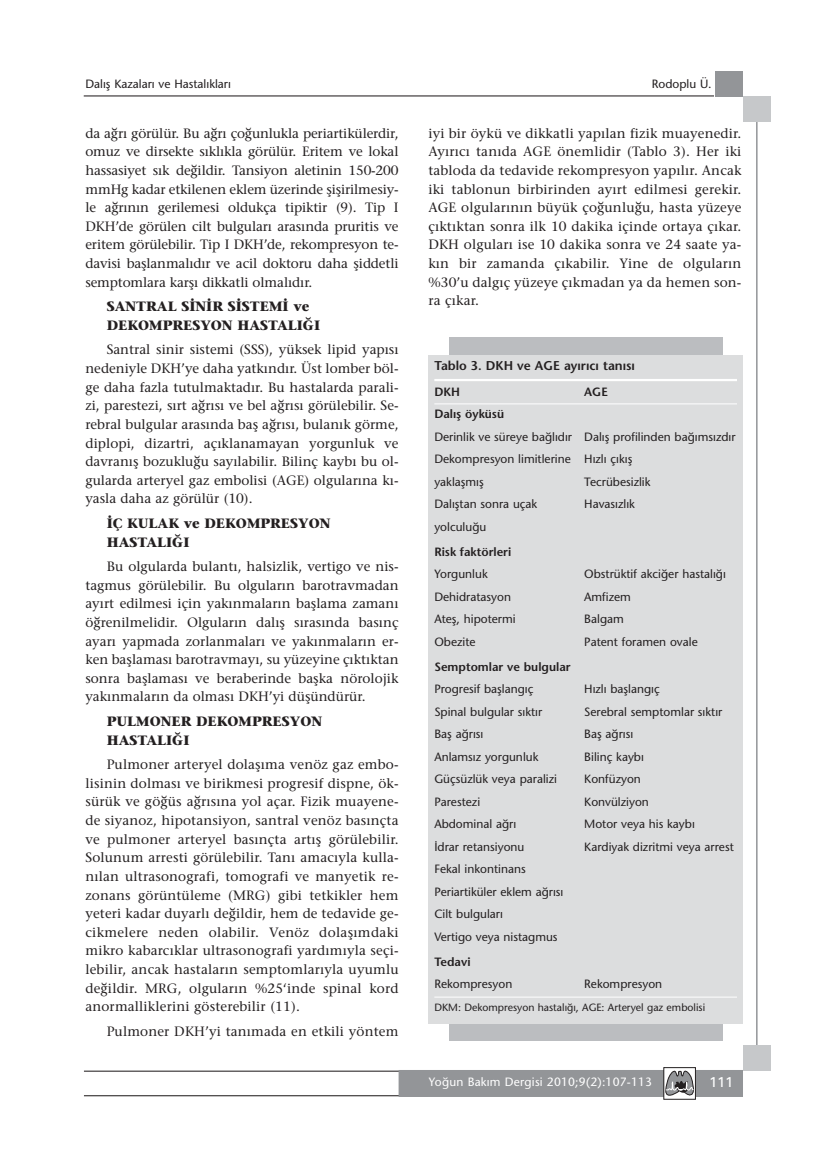
<style>
.page{position:relative;width:828px;height:1169px;background:#fff}
.page>*{position:absolute;margin:0;border:0;box-sizing:border-box;transform-origin:0 0}
.t1{font:14.25px "Univers";color:#fff}
.t2{font:13.5px/18.6px "Stone Serif";color:#231f20;text-align:justify}
.t3{font:700 13.5px/18.6px "Stone Serif";color:#231f20}
.t4{font:600 12.75px "Stone Sans";color:#231f20}
.t5{font:12px/22.5px "Stone Sans";color:#231f20}
.t6{font:600 12px "Stone Sans";color:#231f20}
.t7{font:12px "Stone Sans";letter-spacing:.015em;color:#fff}
.t8{font:10.5px "Stone Sans";color:#231f20}
</style>
<div class="page">
<hr style="left:84px;top:1070px;width:345px;height:1px;background:#231f20">
<hr style="left:84px;top:1095px;width:345px;height:1px;background:#231f20">
<div style="left:399px;top:1070px;width:344px;height:27px;background:#939598"></div>
<svg style="left:665px;top:1070px;width:29px;height:30px"></svg>
<div style="left:663px;top:1067px;width:33px;height:32px;border:1px solid #231f20"></div>
<hr style="left:84px;top:95px;width:630px;height:1px;background:#231f20">
<div style="left:715px;top:71px;width:28px;height:26px;background:#939598"></div>
<hr style="left:756px;top:121px;width:2px;height:924px;background:#939598">
<div style="left:743px;top:97px;width:28px;height:25px;background:#c6c8ca"></div>
<div style="left:743px;top:1045px;width:28px;height:26px;background:#c6c8ca"></div>
<div style="left:450px;top:337px;width:273px;height:703px;background:#bbbdc0"></div>
<div style="left:428px;top:355px;width:315px;height:668px;background:#dcddde"></div>
<hr style="left:434px;top:379px;width:303px;height:2px;background:#fff">
<hr style="left:434px;top:403px;width:303px;height:1px;background:#fff">
<hr style="left:434px;top:996px;width:303px;height:1px;background:#fff">
<p class="t5" style="left:85px;top:74px;width:147px">Dalış Kazaları ve Hastalıkları</p>
<p class="t2" style="left:85px;top:125px;width:315px">da ağrı görülür. Bu ağrı çoğunlukla periartikülerdir, omuz ve dirsekte sıklıkla görülür. Eritem ve lokal hassasiyet sık değildir. Tansiyon aletinin 150-200 mmHg kadar etkilenen eklem üzerinde şişirilmesiy&shy;le ağrının gerilemesi oldukça tipiktir (9). Tip I DKH’de görülen cilt bulguları arasında pruritis ve eritem görülebilir. Tip I DKH’de, rekompresyon te&shy;davisi başlanmalıdır ve acil doktoru daha şiddetli semptomlara karşı dikkatli olmalıdır.</p>
<p class="t3" style="left:107px;top:299px;width:215px">SANTRAL SİNİR SİSTEMİ ve<br>DEKOMPRESYON HASTALIĞI</p>
<p class="t2" style="left:85px;top:342px;width:315px;text-indent:21px">Santral sinir sistemi (SSS), yüksek lipid yapısı nedeniyle DKH’ye daha yatkındır. Üst lomber böl&shy;ge daha fazla tutulmaktadır. Bu hastalarda parali&shy;zi, parestezi, sırt ağrısı ve bel ağrısı görülebilir. Se&shy;rebral bulgular arasında baş ağrısı, bulanık görme, diplopi, dizartri, açıklanamayan yorgunluk ve davranış bozukluğu sayılabilir. Bilinç kaybı bu ol&shy;gularda arteryel gaz embolisi (AGE) olgularına kı&shy;yasla daha az görülür (10).</p>
<p class="t3" style="left:107px;top:515px;width:225px">İÇ KULAK ve DEKOMPRESYON<br>HASTALIĞI</p>
<p class="t2" style="left:85px;top:558px;width:315px;text-indent:21px">Bu olgularda bulantı, halsizlik, vertigo ve nis&shy;tagmus görülebilir. Bu olguların barotravmadan ayırt edilmesi için yakınmaların başlama zamanı öğrenilmelidir. Olguların dalış sırasında basınç ayarı yapmada zorlanmaları ve yakınmaların er&shy;ken başlaması barotravmayı, su yüzeyine çıktıktan sonra başlaması ve beraberinde başka nörolojik yakınmaların da olması DKH’yi düşündürür.</p>
<p class="t3" style="left:107px;top:713px;width:217px">PULMONER DEKOMPRESYON<br>HASTALIĞI</p>
<p class="t2" style="left:85px;top:756px;width:315px;text-indent:21px">Pulmoner arteryel dolaşıma venöz gaz embo&shy;lisinin dolması ve birikmesi progresif dispne, ök&shy;sürük ve göğüs ağrısına yol açar. Fizik muayene&shy;de siyanoz, hipotansiyon, santral venöz basınçta ve pulmoner arteryel basınçta artış görülebilir.<br>Solunum arresti görülebilir. Tanı amacıyla kulla&shy;nılan ultrasonografi, tomografi ve manyetik re&shy;zonans görüntüleme (MRG) gibi tetkikler hem yeteri kadar duyarlı değildir, hem de tedavide ge&shy;cikmelere neden olabilir. Venöz dolaşımdaki mikro kabarcıklar ultrasonografi yardımıyla seçi&shy;lebilir, ancak hastaların semptomlarıyla uyumlu değildir. MRG, olguların %25‘inde spinal kord anormalliklerini gösterebilir (11).</p>
<p class="t2" style="left:107px;top:1023px;width:293px">Pulmoner DKH’yi tanımada en etkili yöntem</p>
<p class="t5" style="left:652px;top:74px;width:61px">Rodoplu Ü.</p>
<p class="t2" style="left:428px;top:125px;width:315px">iyi bir öykü ve dikkatli yapılan fizik muayenedir.<br>Ayırıcı tanıda AGE önemlidir (Tablo 3). Her iki tabloda da tedavide rekompresyon yapılır. Ancak iki tablonun birbirinden ayırt edilmesi gerekir.<br>AGE olgularının büyük çoğunluğu, hasta yüzeye çıktıktan sonra ilk 10 dakika içinde ortaya çıkar.<br>DKH olguları ise 10 dakika sonra ve 24 saate ya&shy;kın bir zamanda çıkabilir. Yine de olguların %30’u dalgıç yüzeye çıkmadan ya da hemen son&shy;ra çıkar.</p>
<p class="t4" style="left:434px;top:361px;width:202px">Tablo 3. DKH ve AGE ayırıcı tanısı</p>
<p class="t6" style="left:434px;top:387px;width:27px">DKH</p>
<p class="t6" style="left:584px;top:387px;width:25px">AGE</p>
<p class="t6" style="left:434px;top:409px;width:71px">Dalış öyküsü</p>
<p class="t5" style="left:434px;top:426px;width:303px">Derinlik ve süreye bağlıdır Dalış profilinden bağımsızdır<br>Dekompresyon limitlerine Hızlı çıkış<br>yaklaşmış</p>
<p class="t5" style="left:584px;top:471px;width:68px">Tecrübesizlik</p>
<p class="t5" style="left:434px;top:494px;width:105px">Dalıştan sonra uçak</p>
<p class="t5" style="left:584px;top:494px;width:52px">Havasızlık</p>
<p class="t5" style="left:434px;top:516px;width:53px">yolculuğu</p>
<p class="t6" style="left:434px;top:547px;width:78px">Risk faktörleri</p>
<p class="t5" style="left:434px;top:564px;width:55px">Yorgunluk</p>
<p class="t5" style="left:584px;top:564px;width:143px">Obstrüktif akciğer hastalığı</p>
<p class="t5" style="left:434px;top:586px;width:78px">Dehidratasyon</p>
<p class="t5" style="left:584px;top:586px;width:48px">Amfizem</p>
<p class="t5" style="left:434px;top:609px;width:83px">Ateş, hipotermi</p>
<p class="t5" style="left:584px;top:609px;width:41px">Balgam</p>
<p class="t5" style="left:434px;top:631px;width:43px">Obezite</p>
<p class="t5" style="left:584px;top:631px;width:115px">Patent foramen ovale</p>
<p class="t6" style="left:434px;top:662px;width:138px">Semptomlar ve bulgular</p>
<p class="t5" style="left:434px;top:679px;width:101px">Progresif başlangıç</p>
<p class="t5" style="left:584px;top:679px;width:77px">Hızlı başlangıç</p>
<p class="t5" style="left:434px;top:701px;width:109px">Spinal bulgular sıktır</p>
<p class="t5" style="left:584px;top:701px;width:140px">Serebral semptomlar sıktır</p>
<p class="t5" style="left:434px;top:724px;width:51px">Baş ağrısı</p>
<p class="t5" style="left:584px;top:724px;width:51px">Baş ağrısı</p>
<p class="t5" style="left:434px;top:746px;width:106px">Anlamsız yorgunluk</p>
<p class="t5" style="left:584px;top:746px;width:61px">Bilinç kaybı</p>
<p class="t5" style="left:434px;top:769px;width:124px">Güçsüzlük veya paralizi</p>
<p class="t5" style="left:584px;top:769px;width:58px">Konfüzyon</p>
<p class="t5" style="left:434px;top:791px;width:47px">Parestezi</p>
<p class="t5" style="left:584px;top:791px;width:66px">Konvülziyon</p>
<p class="t5" style="left:434px;top:814px;width:83px">Abdominal ağrı</p>
<p class="t5" style="left:584px;top:814px;width:112px">Motor veya his kaybı</p>
<p class="t5" style="left:434px;top:836px;width:92px">İdrar retansiyonu</p>
<p class="t5" style="left:584px;top:836px;width:151px">Kardiyak dizritmi veya arrest</p>
<p class="t5" style="left:434px;top:859px;width:131px">Fekal inkontinans<br>Periartiküler eklem ağrısı<br>Cilt bulguları<br>Vertigo veya nistagmus</p>
<p class="t6" style="left:434px;top:956px;width:38px">Tedavi</p>
<p class="t5" style="left:434px;top:974px;width:79px">Rekompresyon</p>
<p class="t5" style="left:584px;top:974px;width:79px">Rekompresyon</p>
<p class="t8" style="left:434px;top:1003px;width:272px">DKM: Dekompresyon hastalığı, AGE: Arteryel gaz embolisi</p>
<p class="t7" style="left:429px;top:1077px;width:225px">Yoğun Bakım Dergisi 2010;9(2):107-113</p>
<p class="t1" style="left:709px;top:1076px;width:25px">111</p>
</div>
